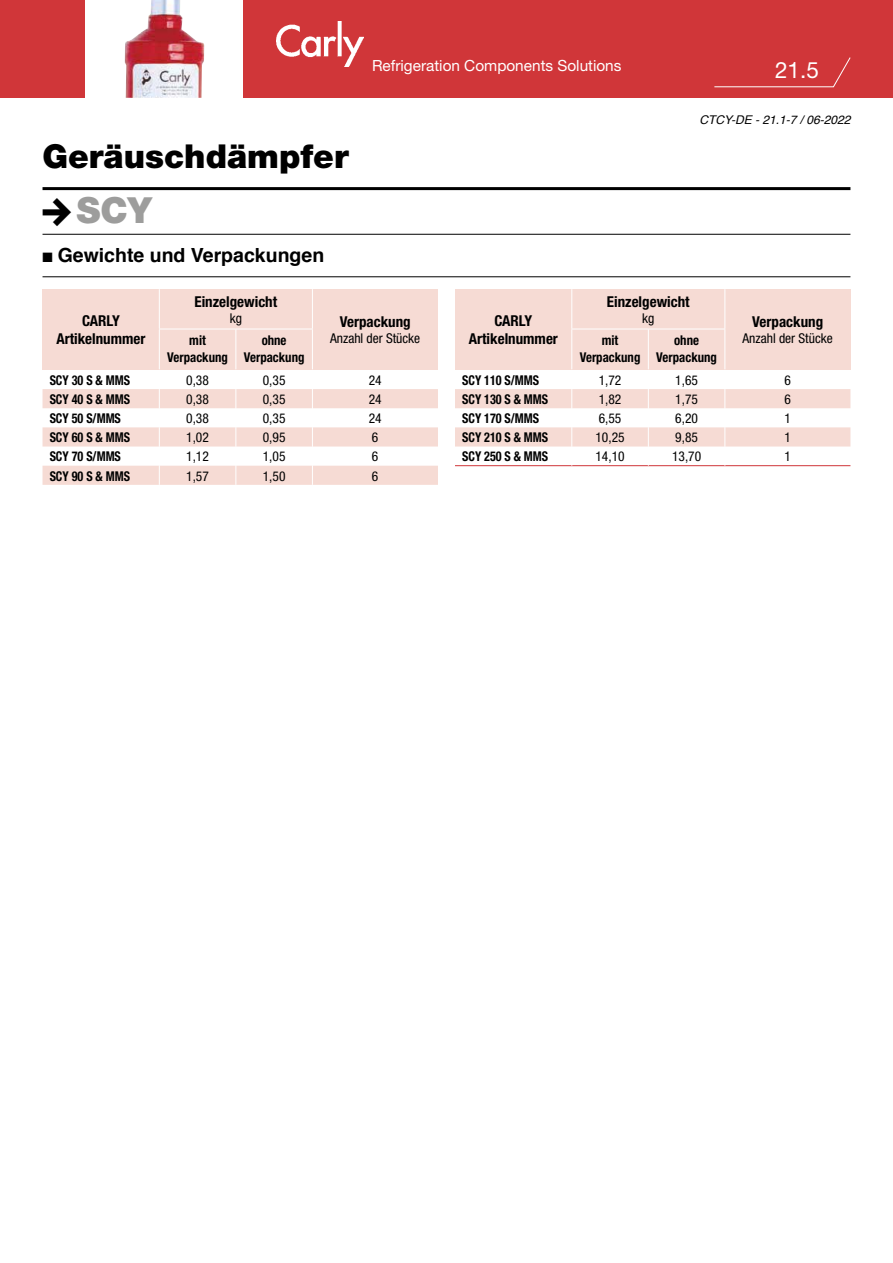
<style>
.page{position:relative;width:893px;height:1263px;background:#fff}
.page>*{position:absolute;margin:0;border:0;box-sizing:border-box;transform-origin:0 0}
.t1{font:900 36px "Helvetica Neue LT Pro";color:#9d9d9c}
.t2{font:900 33px "Helvetica Neue LT Pro";color:#000}
.t3{font:22.5px "Helvetica Neue LT Pro";color:#fff}
.t4{font:700 19.5px "Helvetica";color:#000}
.t5{font:15.3px "Helvetica Neue LT Pro";color:#fff}
.t6{font:700 condensed 15px/18px "Helvetica Neue";color:#000;text-align:center}
.t7{font:condensed 13.5px "Helvetica Neue";color:#000}
.t8{font:700 condensed 13.5px "Helvetica Neue";color:#000;scale:.9 1}
.t9{font:700 condensed 13.5px/16.2px "Helvetica Neue";color:#000;text-align:center;scale:.95 1}
.t10{font:italic 12px "Helvetica";color:#000}
</style>
<div class="page">
<div style="left:0;top:0;width:893px;height:98px;background:#d03639"></div>
<div style="left:43px;top:289px;width:395px;height:81px;background:#f6dbd4"></div>
<div style="left:455px;top:289px;width:395px;height:81px;background:#f6dbd4"></div>
<hr style="left:43px;top:187px;width:807px;height:3px;background:#000">
<hr style="left:43px;top:234px;width:807px;height:1px;background:#000">
<hr style="left:43px;top:276px;width:807px;height:1px;background:#000">
<div style="left:85px;top:0;width:157px;height:100px;background:#fff"></div>
<img style="left:276px;top:21px;width:88px;height:45px">
<svg style="left:714px;top:57px;width:137px;height:31px"></svg>
<img style="left:125px;top:0;width:79px;height:98px">
<svg style="left:43px;top:389px;width:395px;height:96px"></svg>
<svg style="left:455px;top:389px;width:395px;height:77px"></svg>
<hr style="left:159px;top:289px;width:1px;height:40px;background:#fff">
<hr style="left:312px;top:289px;width:1px;height:40px;background:#fff">
<hr style="left:159px;top:329px;width:77px;height:1px;background:#fff">
<hr style="left:236px;top:329px;width:77px;height:1px;background:#fff">
<hr style="left:159px;top:329px;width:1px;height:40px;background:#fff">
<hr style="left:235px;top:329px;width:1px;height:40px;background:#fff">
<hr style="left:312px;top:329px;width:1px;height:40px;background:#fff">
<hr style="left:571px;top:289px;width:1px;height:40px;background:#fff">
<hr style="left:724px;top:289px;width:1px;height:40px;background:#fff">
<hr style="left:571px;top:329px;width:77px;height:1px;background:#fff">
<hr style="left:648px;top:329px;width:77px;height:1px;background:#fff">
<hr style="left:571px;top:329px;width:1px;height:40px;background:#fff">
<hr style="left:648px;top:329px;width:1px;height:40px;background:#fff">
<hr style="left:724px;top:329px;width:1px;height:40px;background:#fff">
<p class="t5" style="left:372px;top:56px;width:251px">Refrigeration Components Solutions</p>
<h3 class="t3" style="left:775px;top:56px;width:45px">21.5</h3>
<h2 class="t2" style="left:43px;top:137px;width:308px">Geräuschdämpfer</h2>
<h1 class="t1" style="left:77px;top:188px;width:77px">SCY</h1>
<h3 class="t4" style="left:43px;top:239px;width:283px">■ Gewichte und Verpackungen</h3>
<p class="t6" style="left:56px;top:312px;width:91px">CARLY<br>Artikelnummer</p>
<p class="t6" style="left:194px;top:292px;width:84px">Einzelgewicht</p>
<p class="t7" style="left:230px;top:310px;width:14px">kg</p>
<p class="t6" style="left:340px;top:312px;width:73px">Verpackung</p>
<p class="t9" style="left:189px;top:332px;width:19px">mit</p>
<p class="t7" style="left:330px;top:331px;width:92px">Anzahl der Stücke</p>
<p class="t9" style="left:167px;top:349px;width:65px">Verpackung</p>
<p class="t9" style="left:244px;top:332px;width:65px">ohne<br>Verpackung</p>
<p class="t8" style="left:50px;top:372px;width:91px">SCY 30 S &amp; MMS</p>
<p class="t7" style="left:186px;top:372px;width:24px">0,38</p>
<p class="t7" style="left:263px;top:372px;width:24px">0,35</p>
<p class="t7" style="left:369px;top:372px;width:14px">24</p>
<p class="t8" style="left:50px;top:391px;width:91px">SCY 40 S &amp; MMS</p>
<p class="t7" style="left:186px;top:391px;width:24px">0,38</p>
<p class="t7" style="left:263px;top:391px;width:24px">0,35</p>
<p class="t7" style="left:369px;top:391px;width:14px">24</p>
<p class="t8" style="left:50px;top:410px;width:81px">SCY 50 S/MMS</p>
<p class="t7" style="left:186px;top:411px;width:24px">0,38</p>
<p class="t7" style="left:263px;top:411px;width:24px">0,35</p>
<p class="t7" style="left:369px;top:411px;width:14px">24</p>
<p class="t8" style="left:50px;top:429px;width:91px">SCY 60 S &amp; MMS</p>
<p class="t7" style="left:186px;top:430px;width:24px">1,02</p>
<p class="t7" style="left:263px;top:430px;width:24px">0,95</p>
<p class="t7" style="left:372px;top:430px;width:8px">6</p>
<p class="t8" style="left:50px;top:448px;width:81px">SCY 70 S/MMS</p>
<p class="t7" style="left:186px;top:449px;width:24px">1,12</p>
<p class="t7" style="left:263px;top:449px;width:24px">1,05</p>
<p class="t7" style="left:372px;top:449px;width:8px">6</p>
<p class="t8" style="left:50px;top:467px;width:91px">SCY 90 S &amp; MMS</p>
<p class="t7" style="left:186px;top:468px;width:24px">1,57</p>
<p class="t7" style="left:263px;top:468px;width:24px">1,50</p>
<p class="t7" style="left:372px;top:468px;width:8px">6</p>
<p class="t10" style="left:699px;top:110px;width:152px">CTCY-DE - 21.1-7 / 06-2022</p>
<p class="t6" style="left:469px;top:312px;width:91px">CARLY<br>Artikelnummer</p>
<p class="t6" style="left:607px;top:292px;width:84px">Einzelgewicht</p>
<p class="t7" style="left:642px;top:310px;width:14px">kg</p>
<p class="t6" style="left:752px;top:312px;width:73px">Verpackung</p>
<p class="t9" style="left:602px;top:332px;width:19px">mit</p>
<p class="t7" style="left:743px;top:331px;width:92px">Anzahl der Stücke</p>
<p class="t9" style="left:580px;top:349px;width:65px">Verpackung</p>
<p class="t9" style="left:656px;top:332px;width:65px">ohne<br>Verpackung</p>
<p class="t8" style="left:462px;top:372px;width:87px">SCY 110 S/MMS</p>
<p class="t7" style="left:599px;top:372px;width:24px">1,72</p>
<p class="t7" style="left:675px;top:372px;width:24px">1,65</p>
<p class="t7" style="left:784px;top:372px;width:8px">6</p>
<p class="t8" style="left:462px;top:391px;width:97px">SCY 130 S &amp; MMS</p>
<p class="t7" style="left:599px;top:391px;width:24px">1,82</p>
<p class="t7" style="left:675px;top:391px;width:24px">1,75</p>
<p class="t7" style="left:784px;top:391px;width:8px">6</p>
<p class="t8" style="left:462px;top:410px;width:87px">SCY 170 S/MMS</p>
<p class="t7" style="left:599px;top:411px;width:24px">6,55</p>
<p class="t7" style="left:675px;top:411px;width:24px">6,20</p>
<p class="t7" style="left:784px;top:411px;width:8px">1</p>
<p class="t8" style="left:462px;top:429px;width:97px">SCY 210 S &amp; MMS</p>
<p class="t7" style="left:595px;top:430px;width:31px">10,25</p>
<p class="t7" style="left:675px;top:430px;width:24px">9,85</p>
<p class="t7" style="left:784px;top:430px;width:8px">1</p>
<p class="t8" style="left:462px;top:448px;width:97px">SCY 250 S &amp; MMS</p>
<p class="t7" style="left:595px;top:449px;width:31px">14,10</p>
<p class="t7" style="left:672px;top:449px;width:31px">13,70</p>
<p class="t7" style="left:784px;top:449px;width:8px">1</p>
</div>
